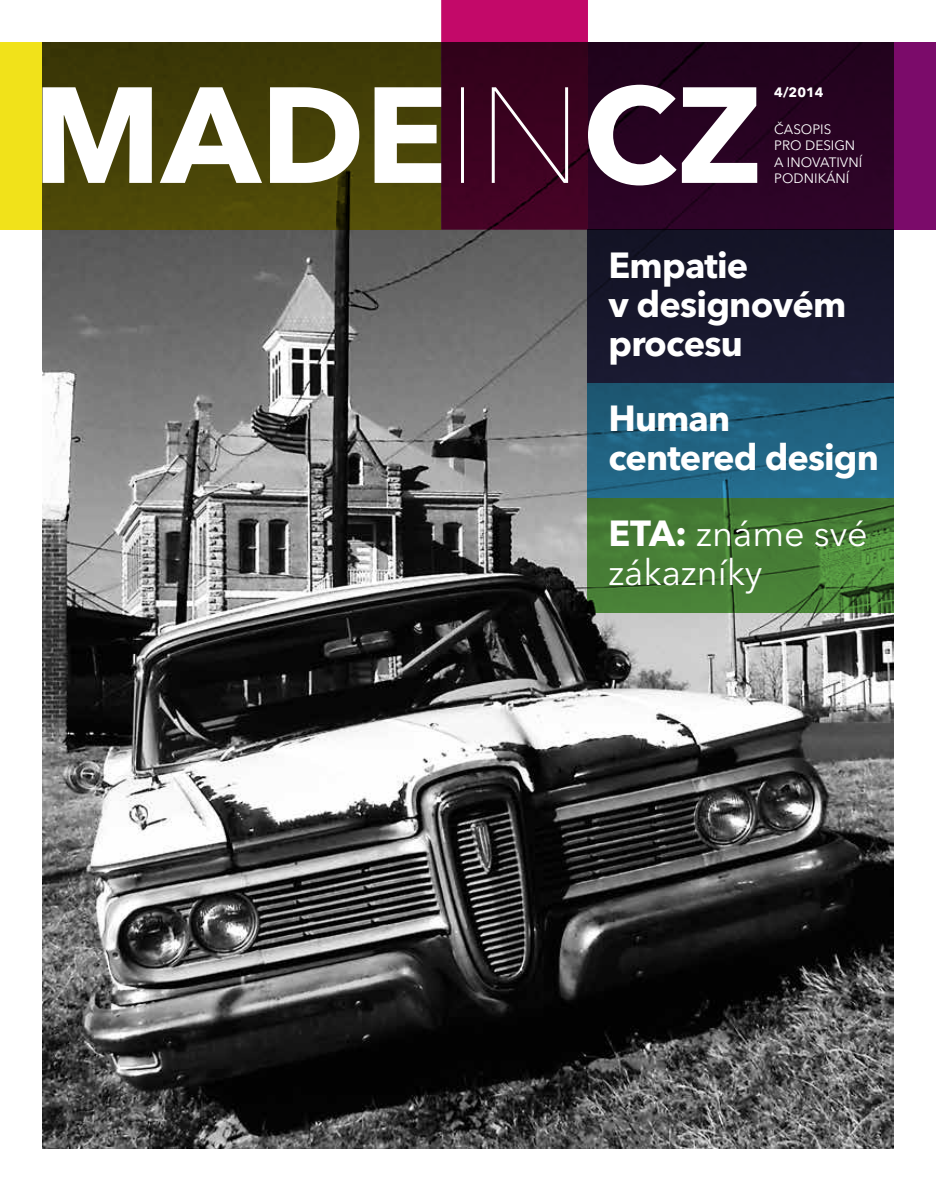
<style>
.page{position:relative;width:936px;height:1191px;background:#fff}
.page>*{position:absolute;margin:0;border:0;box-sizing:border-box;transform-origin:0 0}
.t1{font:700 36px/39px "Avenir Next LT Pro";letter-spacing:-.02em;color:#fff}
.t2{font:36px/39px "Avenir Next LT Pro";color:#fff}
.t3{font:13.5px/16.2px "Avenir Next LT Pro";color:#fff}
.t4{font:700 13.5px "Avenir Next LT Pro";color:#fff}
.s1{font-weight:700}
</style>
<div class="page">
<img style="left:43px;top:230px;width:850px;height:918px">
<svg style="left:441px;top:0;width:147px;height:230px;background:#670437"></svg>
<svg style="left:0;top:43px;width:441px;height:187px;background:#655e0a"></svg>
<svg style="left:588px;top:43px;width:347px;height:187px;background:#34042d"></svg>
<div style="left:587px;top:230px;width:306px;height:153px;background:#17172c"></div>
<svg style="left:587px;top:497px;width:306px;height:115px;background:#457b35"></svg>
<svg style="left:587px;top:383px;width:306px;height:114px;background:#206281"></svg>
<svg style="left:43px;top:85px;width:714px;height:100px"></svg>
<p class="t4" style="left:774px;top:84px;width:51px">4/2014</p>
<p class="t3" style="left:774px;top:121px;width:89px">ČASOPIS<br>PRO DESIGN<br>A INOVATIVNÍ<br>PODNIKÁNÍ</p>
<p class="t1" style="left:608px;top:246px;width:240px">Empatie<br>v designovém procesu</p>
<p class="t1" style="left:608px;top:399px;width:272px">Human centered design</p>
<p class="t2" style="left:608px;top:514px;width:261px"><span class="s1">ETA:</span> známe své zákazníky</p>
</div>
